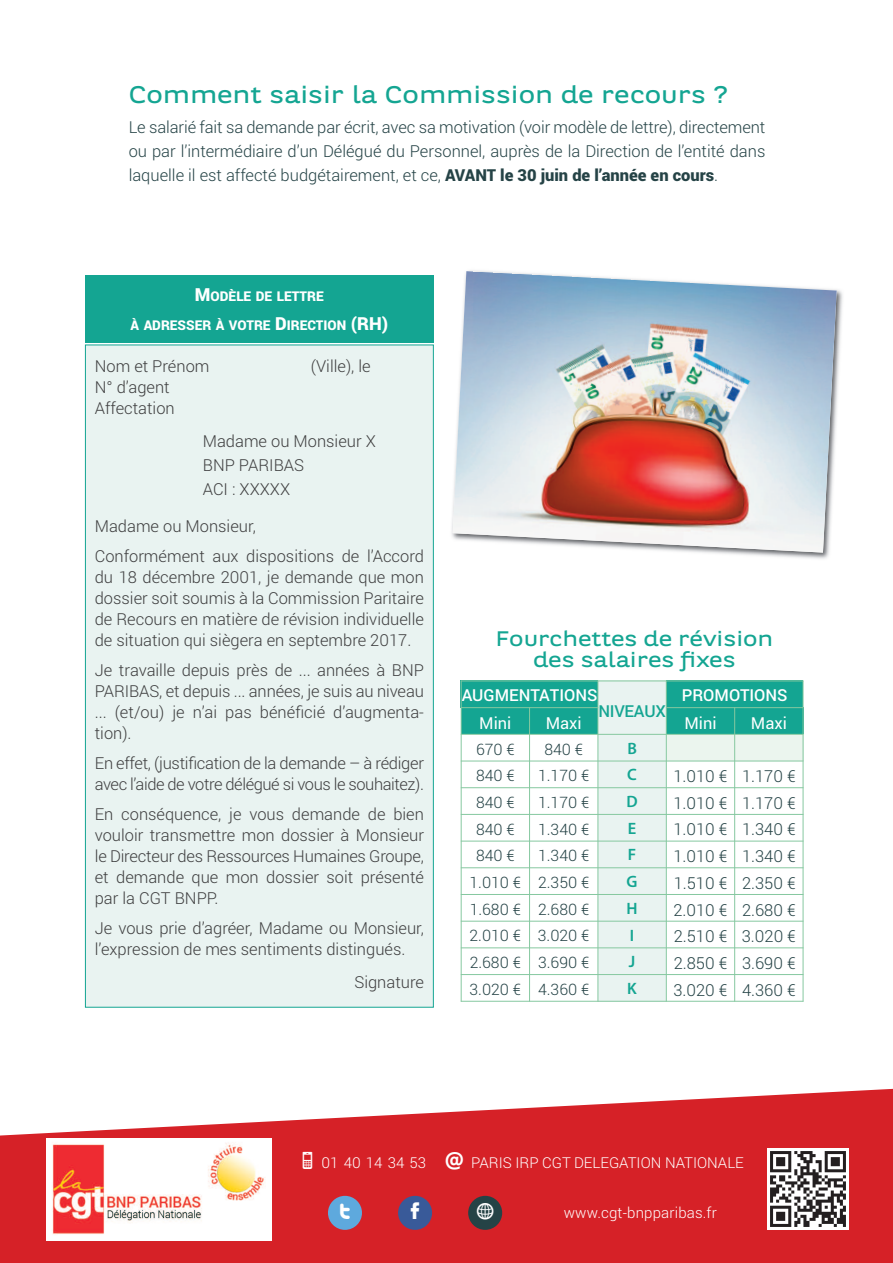
<style>
.page{position:relative;width:893px;height:1263px;background:#fff}
.page>*{position:absolute;margin:0;border:0;box-sizing:border-box;transform-origin:0 0}
.t1{font:27px "Modern Pictograms";color:#fff}
.t2{font:25.5px "Modern Pictograms";color:#fff}
.t3{font:24px "BNPP Expanded Sans";color:#14a592}
.t4{font:21px/20.7px "BNPP Expanded Sans";color:#14a592;text-align:center}
.t5{font:300 16.5px/21px "Roboto";color:#3e3e3f}
.t6{font:300 16.5px/24px "Roboto";color:#254346;text-align:justify}
.t7{font:300 16.5px/21px "Roboto";letter-spacing:-.025em;color:#3e3e3f}
.t8{font:500 16.5px "Roboto";color:#fff}
.t9{font:16.5px "Roboto";color:#fff}
.t10{font:600 16.5px "Myriad Pro";color:#14a592}
.t11{font:500 16.5px "Roboto";letter-spacing:-.015em;color:#14a592}
.t12{font:300 15.75px "Roboto";color:#254346}
.t13{font:300 15px "Roboto";color:#fff}
.t14{font:900 13.5px/28.5px "Roboto";color:#fff;text-align:center}
.s1{font-weight:900}
.s2{font-size:18px}
.s3{font-family:"Modern Pictograms";font-weight:400;font-size:27px}
</style>
<div class="page">
<svg style="left:0;top:1089px;width:893px;height:174px;fill:#d62127"></svg>
<img style="left:767px;top:1149px;width:81px;height:81px">
<div style="left:328px;top:1196px;width:34px;height:34px;background:#5ea9dd;border-radius:50%"></div>
<img style="left:46px;top:1138px;width:225px;height:102px">
<div style="left:398px;top:1196px;width:34px;height:34px;background:#395a99;border-radius:50%"></div>
<div style="left:468px;top:1196px;width:34px;height:34px;background:#254346;border-radius:50%"></div>
<div style="left:85px;top:275px;width:349px;height:67px;background:#14a592"></div>
<div style="left:86px;top:345px;width:347px;height:662px;background:#e9f3f1"></div>
<div style="left:461px;top:680px;width:137px;height:28px;background:#14a592"></div>
<div style="left:598px;top:680px;width:68px;height:54px;background:#e9f3f1"></div>
<div style="left:666px;top:680px;width:137px;height:28px;background:#14a592"></div>
<div style="left:461px;top:708px;width:69px;height:26px;background:#14a592"></div>
<div style="left:530px;top:708px;width:68px;height:26px;background:#14a592"></div>
<div style="left:666px;top:708px;width:69px;height:26px;background:#14a592"></div>
<div style="left:735px;top:708px;width:68px;height:26px;background:#14a592"></div>
<div style="left:598px;top:734px;width:68px;height:27px;background:#e9f3f1"></div>
<div style="left:666px;top:734px;width:69px;height:27px;background:#ebf5ee"></div>
<div style="left:735px;top:734px;width:68px;height:27px;background:#ebf5ee"></div>
<div style="left:598px;top:761px;width:68px;height:27px;background:#e9f3f1"></div>
<div style="left:598px;top:788px;width:68px;height:26px;background:#e9f3f1"></div>
<div style="left:598px;top:814px;width:68px;height:27px;background:#e9f3f1"></div>
<div style="left:598px;top:841px;width:68px;height:27px;background:#e9f3f1"></div>
<div style="left:598px;top:868px;width:68px;height:26px;background:#e9f3f1"></div>
<div style="left:598px;top:894px;width:68px;height:27px;background:#e9f3f1"></div>
<div style="left:598px;top:921px;width:68px;height:27px;background:#e9f3f1"></div>
<div style="left:598px;top:948px;width:68px;height:26px;background:#e9f3f1"></div>
<div style="left:598px;top:974px;width:68px;height:27px;background:#e9f3f1"></div>
<hr style="left:461px;top:680px;width:1px;height:321px;background:#86c8a0">
<hr style="left:529px;top:707px;width:1px;height:294px;background:#86c8a0">
<hr style="left:598px;top:680px;width:1px;height:321px;background:#86c8a0">
<hr style="left:666px;top:680px;width:1px;height:321px;background:#86c8a0">
<hr style="left:734px;top:707px;width:1px;height:294px;background:#86c8a0">
<hr style="left:803px;top:680px;width:1px;height:321px;background:#86c8a0">
<hr style="left:461px;top:680px;width:342px;height:1px;background:#86c8a0">
<hr style="left:461px;top:707px;width:137px;height:1px;background:#86c8a0">
<hr style="left:666px;top:707px;width:137px;height:1px;background:#86c8a0">
<hr style="left:461px;top:734px;width:342px;height:1px;background:#86c8a0">
<hr style="left:461px;top:761px;width:342px;height:1px;background:#86c8a0">
<hr style="left:461px;top:787px;width:342px;height:1px;background:#86c8a0">
<hr style="left:461px;top:814px;width:342px;height:1px;background:#86c8a0">
<hr style="left:461px;top:841px;width:342px;height:1px;background:#86c8a0">
<hr style="left:461px;top:867px;width:342px;height:1px;background:#86c8a0">
<hr style="left:461px;top:894px;width:342px;height:1px;background:#86c8a0">
<hr style="left:461px;top:921px;width:342px;height:1px;background:#86c8a0">
<hr style="left:461px;top:947px;width:342px;height:1px;background:#86c8a0">
<hr style="left:461px;top:974px;width:342px;height:1px;background:#86c8a0">
<hr style="left:461px;top:1001px;width:342px;height:1px;background:#86c8a0">
<img style="left:451px;top:270px;width:392px;height:289px">
<img style="left:453px;top:271px;width:384px;height:282px">
<h3 class="t3" style="left:129px;top:86px;width:601px">Comment saisir la Commission de recours ?</h3>
<p class="t6" style="left:129px;top:115px;width:638px">Le salarié fait sa demande par écrit, avec sa motivation (voir modèle de lettre), directement ou par l’intermédiaire d’un Délégué du Personnel, auprès de la Direction de l’entité dans laquelle il est affecté budgétairement, et ce, <span class="s1">AVANT le 30 juin de l’année en cours</span>.</p>
<p class="t14" style="left:131px;top:282px;width:259px"><span class="s2">M</span>ODÈLE DE LETTRE<br>À ADRESSER À VOTRE <span class="s2">D</span>IRECTION <span class="s2">(RH)</span></p>
<p class="t5" style="left:95px;top:355px;width:116px">Nom et Prénom</p>
<p class="t5" style="left:311px;top:355px;width:61px">(Ville), le</p>
<p class="t5" style="left:95px;top:376px;width:81px">N° d’agent<br>Affectation</p>
<p class="t5" style="left:203px;top:429px;width:174px;line-height:24px">Madame ou Monsieur X<br>BNP PARIBAS<br>ACI : XXXXX</p>
<p class="t5" style="left:95px;top:511px;width:331px;line-height:30px">Madame ou Monsieur,<br>Conformément aux dispositions de l’Accord</p>
<p class="t5" style="left:95px;top:567px;width:331px;text-align:justify">du 18 décembre 2001, je demande que mon dossier soit soumis à la Commission Paritaire de Recours en matière de révision individuelle de situation qui siègera en septembre 2017.</p>
<p class="t5" style="left:95px;top:660px;width:331px;text-align:justify">Je travaille depuis près de ... années à BNP PARIBAS, et depuis ... années, je suis au niveau ... (et/ou) je n’ai pas bénéficié d’augmenta&shy;tion).</p>
<p class="t7" style="left:95px;top:753px;width:331px">En effet, (justification de la demande – à rédiger avec l’aide de votre délégué si vous le souhaitez).</p>
<p class="t5" style="left:95px;top:804px;width:331px;text-align:justify">En conséquence, je vous demande de bien vouloir transmettre mon dossier à Monsieur le Directeur des Ressources Humaines Groupe, et demande que mon dossier soit présenté par la CGT BNPP.</p>
<p class="t5" style="left:95px;top:918px;width:331px">Je vous prie d’agréer, Madame ou Monsieur, l’expression de mes sentiments distingués.</p>
<p class="t5" style="left:354px;top:972px;width:71px">Signature</p>
<p class="t4" style="left:495px;top:631px;width:279px">Fourchettes de révision des salaires fixes</p>
<p class="t8" style="left:462px;top:685px;width:137px">AUGMENTATIONS</p>
<p class="t8" style="left:682px;top:685px;width:107px">PROMOTIONS</p>
<p class="t11" style="left:598px;top:702px;width:69px">NIVEAUX</p>
<p class="t9" style="left:479px;top:713px;width:34px">Mini</p>
<p class="t9" style="left:546px;top:713px;width:38px">Maxi</p>
<p class="t9" style="left:684px;top:713px;width:34px">Mini</p>
<p class="t9" style="left:751px;top:713px;width:38px">Maxi</p>
<p class="t12" style="left:476px;top:740px;width:40px">670 €</p>
<p class="t12" style="left:544px;top:740px;width:40px">840 €</p>
<p class="t10" style="left:627px;top:742px;width:11px">B</p>
<p class="t12" style="left:476px;top:767px;width:40px">840 €</p>
<p class="t12" style="left:538px;top:767px;width:53px">1.170 €</p>
<p class="t10" style="left:627px;top:769px;width:11px">C</p>
<p class="t6" style="left:673px;top:764px;width:124px">1.010 € 1.170 €</p>
<p class="t12" style="left:476px;top:793px;width:40px">840 €</p>
<p class="t12" style="left:538px;top:793px;width:53px">1.170 €</p>
<p class="t10" style="left:626px;top:795px;width:13px">D</p>
<p class="t6" style="left:673px;top:791px;width:124px">1.010 € 1.170 €</p>
<p class="t12" style="left:476px;top:820px;width:40px">840 €</p>
<p class="t12" style="left:538px;top:820px;width:53px">1.340 €</p>
<p class="t10" style="left:628px;top:822px;width:10px">E</p>
<p class="t6" style="left:673px;top:818px;width:124px">1.010 € 1.340 €</p>
<p class="t12" style="left:476px;top:847px;width:40px">840 €</p>
<p class="t12" style="left:538px;top:847px;width:53px">1.340 €</p>
<p class="t10" style="left:628px;top:849px;width:10px">F</p>
<p class="t6" style="left:673px;top:844px;width:124px">1.010 € 1.340 €</p>
<p class="t12" style="left:469px;top:873px;width:121px">1.010 € 2.350 €</p>
<p class="t10" style="left:627px;top:875px;width:12px">G</p>
<p class="t6" style="left:674px;top:871px;width:124px">1.510 € 2.350 €</p>
<p class="t12" style="left:470px;top:900px;width:121px">1.680 € 2.680 €</p>
<p class="t10" style="left:627px;top:902px;width:13px">H</p>
<p class="t6" style="left:673px;top:898px;width:124px">2.010 € 2.680 €</p>
<p class="t12" style="left:469px;top:927px;width:122px">2.010 € 3.020 €</p>
<p class="t10" style="left:630px;top:929px;width:6px">I</p>
<p class="t6" style="left:674px;top:924px;width:124px">2.510 € 3.020 €</p>
<p class="t12" style="left:470px;top:953px;width:121px">2.680 € 3.690 €</p>
<p class="t10" style="left:629px;top:955px;width:8px">J</p>
<p class="t6" style="left:674px;top:951px;width:124px">2.850 € 3.690 €</p>
<p class="t12" style="left:469px;top:980px;width:121px">3.020 € 4.360 €</p>
<p class="t10" style="left:627px;top:982px;width:11px">K</p>
<p class="t6" style="left:673px;top:978px;width:124px">3.020 € 4.360 €</p>
<p class="t13" style="left:300px;top:1154px;width:128px"><span class="s3">N</span> 01 40 14 34 53</p>
<p class="t13" style="left:444px;top:1153px;width:301px"><span class="s3">@</span> PARIS IRP CGT DELEGATION NATIONALE</p>
<h1 class="t1" style="left:338px;top:1198px;width:16px">T</h1>
<h1 class="t1" style="left:409px;top:1198px;width:14px">F</h1>
<h2 class="t2" style="left:475px;top:1198px;width:21px">w</h2>
<p class="t13" style="left:564px;top:1203px;width:154px">www.cgt-bnpparibas.fr</p>
</div>
